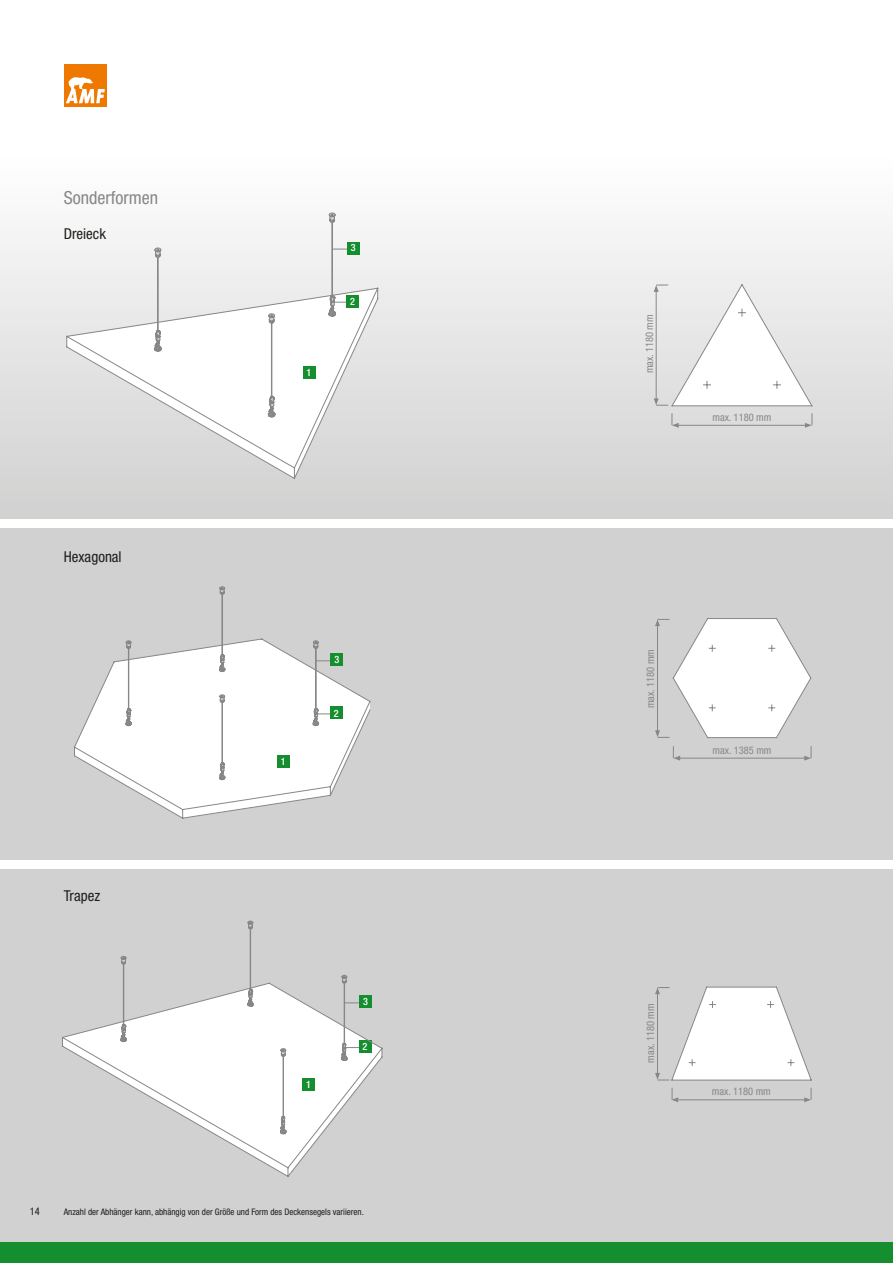
<style>
.page{position:relative;width:893px;height:1263px;background:#fff}
.page>*{position:absolute;margin:0;border:0;box-sizing:border-box;transform-origin:0 0}
.t1{font:condensed 18px "Helvetica Neue LT Pro";color:#878787}
.t2{font:condensed 15px "Helvetica Neue LT Pro";color:#1d1d1b}
.t3{font:condensed 10.5px "Helvetica Neue LT Pro";color:#878787}
.t4{font:condensed 10.5px "Helvetica Neue LT Pro";color:#1d1d1b}
.t5{font:500 condensed 10.2px "Helvetica Neue LT Pro";color:#fff}
.t6{font:condensed 9px "Helvetica Neue LT Pro";color:#1d1d1b}
</style>
<div class="page">
<div style="left:0;top:1242px;width:893px;height:21px;background:#158e30"></div>
<div style="left:64px;top:64px;width:42px;height:42px;background:#ef7900"></div>
<svg style="left:66px;top:77px;width:39px;height:26px"></svg>
<div style="left:0;top:149px;width:893px;height:376px;background:linear-gradient(to bottom,#fefefe,#d1d1d0)"></div>
<div style="left:0;top:523px;width:893px;height:719px;background:#d1d1d1"></div>
<div style="left:0;top:520px;width:893px;height:8px;background:#fff"></div>
<div style="left:0;top:860px;width:893px;height:8px;background:#fff"></div>
<hr style="left:678px;top:425px;width:128px;height:1px;background:#878787">
<svg style="left:805px;top:413px;width:8px;height:15px"></svg>
<svg style="left:672px;top:413px;width:7px;height:15px"></svg>
<svg style="left:654px;top:284px;width:158px;height:122px"></svg>
<svg style="left:66px;top:214px;width:313px;height:265px"></svg>
<svg style="left:154px;top:212px;width:194px;height:206px"></svg>
<hr style="left:678px;top:1099px;width:128px;height:1px;background:#878787">
<svg style="left:804px;top:1088px;width:8px;height:14px"></svg>
<svg style="left:671px;top:1088px;width:7px;height:14px"></svg>
<svg style="left:655px;top:986px;width:157px;height:95px"></svg>
<svg style="left:62px;top:995px;width:321px;height:182px"></svg>
<svg style="left:120px;top:922px;width:227px;height:212px"></svg>
<svg style="left:120px;top:957px;width:241px;height:173px"></svg>
<svg style="left:74px;top:659px;width:297px;height:160px"></svg>
<div style="left:331px;top:653px;width:12px;height:13px;background:#158e30"></div>
<svg style="left:125px;top:586px;width:207px;height:195px"></svg>
<div style="left:330px;top:706px;width:13px;height:13px;background:#158e30"></div>
<hr style="left:678px;top:758px;width:128px;height:1px;background:#878787">
<svg style="left:804px;top:746px;width:8px;height:15px"></svg>
<svg style="left:673px;top:746px;width:7px;height:15px"></svg>
<svg style="left:655px;top:618px;width:156px;height:120px"></svg>
<h1 class="t1" style="left:64px;top:187px;width:96px">Sonderformen</h1>
<h2 class="t2" style="left:64px;top:225px;width:44px">Dreieck</h2>
<p class="t5" style="left:307px;top:367px;width:6px">1</p>
<p class="t5" style="left:351px;top:242px;width:6px">3</p>
<p class="t5" style="left:350px;top:295px;width:6px">2</p>
<h2 class="t2" style="left:64px;top:548px;width:59px">Hexagonal</h2>
<p class="t5" style="left:281px;top:756px;width:6px">1</p>
<p class="t5" style="left:334px;top:653px;width:6px">3</p>
<p class="t5" style="left:334px;top:707px;width:6px">2</p>
<h2 class="t2" style="left:64px;top:887px;width:38px">Trapez</h2>
<p class="t5" style="left:306px;top:1078px;width:6px">1</p>
<p class="t5" style="left:363px;top:995px;width:6px">3</p>
<p class="t5" style="left:363px;top:1040px;width:6px">2</p>
<p class="t4" style="left:30px;top:1205px;width:12px">14</p>
<p class="t6" style="left:64px;top:1207px;width:302px">Anzahl der Abhänger kann, abhängig von der Größe und Form des Deckensegels variieren.</p>
<p class="t3" style="left:643px;top:373px;width:60px;rotate:-90deg">max. 1180 mm</p>
<p class="t3" style="left:712px;top:411px;width:60px">max. 1180 mm</p>
<p class="t3" style="left:644px;top:708px;width:60px;rotate:-90deg">max. 1180 mm</p>
<p class="t3" style="left:712px;top:744px;width:60px">max. 1385 mm</p>
<p class="t3" style="left:644px;top:1062px;width:60px;rotate:-90deg">max. 1180 mm</p>
<p class="t3" style="left:712px;top:1085px;width:60px">max. 1180 mm</p>
</div>
